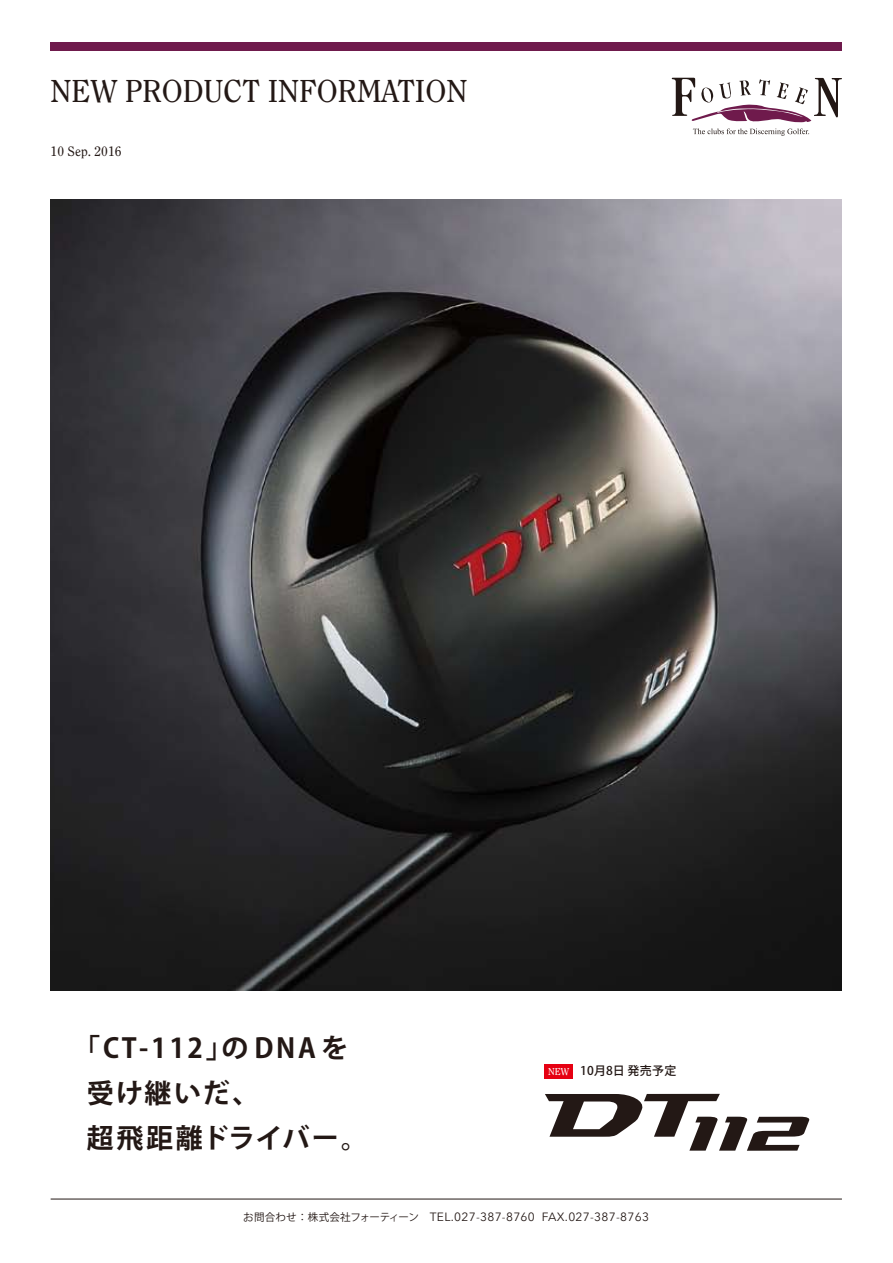
<style>
.page{position:relative;width:893px;height:1263px;background:#fff}
.page>*{position:absolute;margin:0;border:0;box-sizing:border-box;transform-origin:0 0}
.t1{font:31.5px "Clearface";color:#231815}
.t2{font:700 27px/45px "Koz Go Pro";letter-spacing:.095em;color:#231815}
.t3{font:13.5px "Clearface";color:#231815}
.t4{font:12px "Avenir Next";letter-spacing:.025em;color:#231815}
.t5{font:500 12px "Koz Go Pro";letter-spacing:.025em;color:#231815}
.t6{font:10.05px "Clearface";color:#fff}
.s1{font-family:"Koz Go Pro";font-size:10.5px}
</style>
<div class="page">
<div style="left:51px;top:43px;width:790px;height:8px;background:#6f1a4c"></div>
<svg style="left:671px;top:78px;width:170px;height:44px"></svg>
<svg style="left:693px;top:128px;width:116px;height:8px"></svg>
<hr style="left:51px;top:1199px;width:790px;height:1px;background:#231815">
<img style="left:51px;top:200px;width:790px;height:791px">
<div style="left:544px;top:1064px;width:29px;height:14px;background:#e60012"></div>
<svg style="left:545px;top:1094px;width:265px;height:57px"></svg>
<h1 class="t1" style="left:51px;top:72px;width:418px">NEW PRODUCT INFORMATION</h1>
<p class="t3" style="left:51px;top:143px;width:72px">10 Sep. 2016</p>
<h2 class="t2" style="left:87px;top:1027px;width:283px;text-indent:-14px">「CT-112」の DNAを受け継いだ、<br>超飛距離ドライバー。</h2>
<p class="t6" style="left:548px;top:1066px;width:23px">NEW</p>
<p class="t5" style="left:580px;top:1063px;width:98px">10月8日 発売予定</p>
<p class="t4" style="left:243px;top:1207px;width:407px"><span class="s1">お問合わせ ： 株式会社フォーティーン　</span>TEL.027-387-8760 FAX.027-387-8763</p>
</div>
